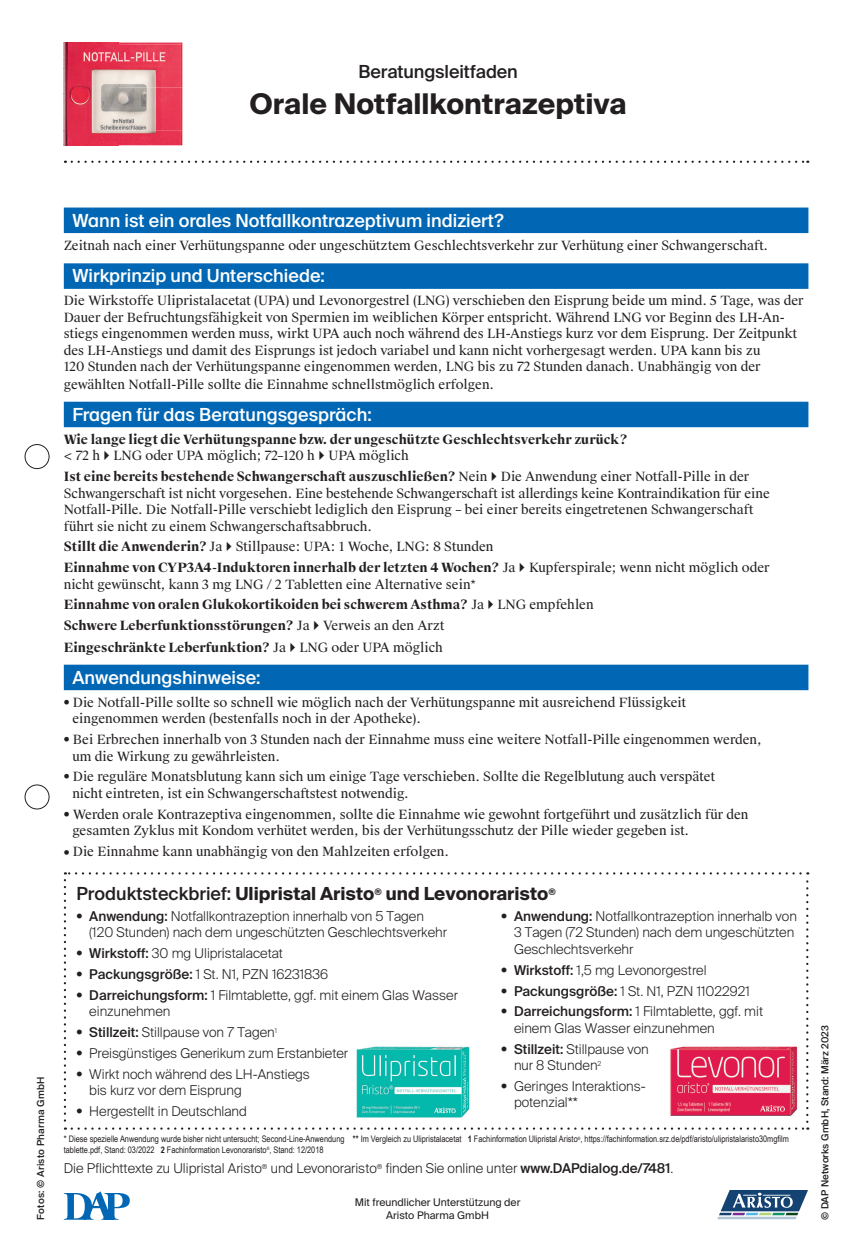
<style>
.page{position:relative;width:851px;height:1251px;background:#fff}
.page>*{position:absolute;margin:0;border:0;box-sizing:border-box;transform-origin:0 0}
.t1{font:700 28.5px "Suisse Intl";color:#231f20}
.t2{font:500 18px "Suisse Intl";color:#fff}
.t3{font:700 18px "Suisse Intl";color:#231f20}
.t4{font:500 18px "Suisse Intl";letter-spacing:-.005em;color:#231f20}
.t5{font:300 13.5px/16.5px "Suisse Intl";color:#231f20}
.t6{font:12.75px/16.5px "Suisse Works";color:#231f20}
.t7{font:700 12.75px/21px "Suisse Works";color:#231f20}
.t8{font:10.5px/13.5px "Suisse Intl";color:#231f20;text-align:center}
.t9{font:500 9.75px "Suisse Intl";letter-spacing:.025em;color:#231f20}
.t10{font:9px/10.2px "Arial Narrow";color:#231f20}
.s1{font-weight:700}
.s2{font-weight:400}
.s3{font-weight:500}
</style>
<div class="page">
<div style="left:25px;top:444px;width:24px;height:25px;border:1px solid #231f20;border-radius:50%"></div>
<div style="left:25px;top:784px;width:24px;height:25px;border:1px solid #231f20;border-radius:50%"></div>
<svg style="left:72px;top:161px;width:736px;height:2px"></svg>
<img style="left:64px;top:43px;width:118px;height:102px">
<svg style="left:64px;top:1191px;width:66px;height:28px"></svg>
<svg style="left:718px;top:1190px;width:89px;height:28px"></svg>
<svg style="left:64px;top:872px;width:744px;height:257px"></svg>
<img style="left:351px;top:1042px;width:122px;height:79px">
<img style="left:669px;top:1042px;width:131px;height:78px">
<div style="left:64px;top:207px;width:744px;height:26px;background:#0166b3"></div>
<div style="left:64px;top:263px;width:744px;height:26px;background:#0166b3"></div>
<div style="left:64px;top:401px;width:744px;height:26px;background:#0166b3"></div>
<div style="left:64px;top:664px;width:744px;height:26px;background:#0166b3"></div>
<h2 class="t4" style="left:358px;top:61px;width:161px">Beratungsleitfaden</h2>
<h1 class="t1" style="left:250px;top:87px;width:378px">Orale Notfallkontrazeptiva</h1>
<p class="t9" style="left:35px;top:1219px;width:145px;rotate:-90deg">Fotos: © Aristo Pharma GmbH</p>
<h2 class="t2" style="left:72px;top:210px;width:433px">Wann ist ein orales Notfallkontrazeptivum indiziert?</h2>
<p class="t6" style="left:64px;top:238px;width:705px">Zeitnah nach einer Verhütungspanne oder ungeschütztem Geschlechtsverkehr zur Verhütung einer Schwangerschaft.</p>
<h2 class="t2" style="left:72px;top:265px;width:254px">Wirkprinzip und Unterschiede:</h2>
<p class="t6" style="left:64px;top:293px;width:741px">Die Wirkstoffe Ulipristalacetat (UPA) und Levonorgestrel (LNG) verschieben den Eisprung beide um mind. 5 Tage, was der Dauer der Befruchtungsfähigkeit von Spermien im weiblichen Körper entspricht. Während LNG vor Beginn des LH-An&shy;stiegs eingenommen werden muss, wirkt UPA auch noch während des LH-Anstiegs kurz vor dem Eisprung. Der Zeitpunkt des LH-Anstiegs und damit des Eisprungs ist jedoch variabel und kann nicht vorhergesagt werden. UPA kann bis zu<br>120 Stunden nach der Verhütungspanne eingenommen werden, LNG bis zu 72 Stunden danach. Unabhängig von der gewählten Notfall-Pille sollte die Einnahme schnellstmöglich erfolgen.</p>
<h2 class="t2" style="left:72px;top:404px;width:301px">Fragen für das Beratungsgespräch:</h2>
<p class="t7" style="left:64px;top:429px;width:565px">Wie lange liegt die Verhütungspanne bzw. der ungeschützte Geschlechtsverkehr zurück?</p>
<p class="t6" style="left:64px;top:445px;width:686px;line-height:20.7px">&lt; 72 h LNG oder UPA möglich; 72–120 h UPA möglich<br><span class="s1">Ist eine bereits bestehende Schwangerschaft auszuschließen?</span> Nein Die Anwendung einer Notfall-Pille in der</p>
<p class="t6" style="left:64px;top:485px;width:707px">Schwangerschaft ist nicht vorgesehen. Eine bestehende Schwangerschaft ist allerdings keine Kontraindikation für eine<br>Notfall-Pille. Die Notfall-Pille verschiebt lediglich den Eisprung – bei einer bereits eingetretenen Schwangerschaft führt sie nicht zu einem Schwangerschaftsabbruch.</p>
<p class="t7" style="left:64px;top:536px;width:707px">Stillt die Anwenderin? <span class="s2">Ja Stillpause: UPA: 1 Woche, LNG: 8 Stunden<br></span>Einnahme von CYP3A4-Induktoren innerhalb der letzten 4 Wochen? <span class="s2">Ja Kupferspirale; wenn nicht möglich oder</span></p>
<p class="t7" style="left:64px;top:573px;width:531px"><span class="s2">nicht gewünscht, kann 3 mg LNG / 2 Tabletten eine Alternative sein*<br></span>Einnahme von oralen Glukokortikoiden bei schwerem Asthma? <span class="s2">Ja LNG empfehlen </span>Schwere Leberfunktionsstörungen? <span class="s2">Ja Verweis an den Arzt<br></span>Eingeschränkte Leberfunktion? <span class="s2">Ja LNG oder UPA möglich</span></p>
<h2 class="t2" style="left:72px;top:666px;width:190px">Anwendungshinweise:</h2>
<p class="t6" style="left:72px;top:694px;width:615px;text-indent:-9px">• Die Notfall-Pille sollte so schnell wie möglich nach der Verhütungspanne mit ausreichend Flüssigkeit eingenommen werden (bestenfalls noch in der Apotheke).</p>
<p class="t6" style="left:72px;top:731px;width:690px;text-indent:-9px">• Bei Erbrechen innerhalb von 3 Stunden nach der Einnahme muss eine weitere Notfall-Pille eingenommen werden, um die Wirkung zu gewährleisten.</p>
<p class="t6" style="left:72px;top:768px;width:644px;text-indent:-9px">• Die reguläre Monatsblutung kann sich um einige Tage verschieben. Sollte die Regelblutung auch verspätet nicht eintreten, ist ein Schwangerschaftstest notwendig.</p>
<p class="t6" style="left:72px;top:805px;width:677px;text-indent:-9px">• Werden orale Kontrazeptiva eingenommen, sollte die Einnahme wie gewohnt fortgeführt und zusätzlich für den gesamten Zyklus mit Kondom verhütet werden, bis der Verhütungsschutz der Pille wieder gegeben ist.</p>
<p class="t6" style="left:64px;top:843px;width:387px">• Die Einnahme kann unabhängig von den Mahlzeiten erfolgen.</p>
<h2 class="t3" style="left:76px;top:883px;width:481px"><span class="s3">Produktsteckbrief:</span> Ulipristal Aristo<sup>®</sup> und Levonoraristo<sup>®</sup></h2>
<p class="t5" style="left:89px;top:907px;width:359px;text-indent:-13px">• <span class="s3">Anwendung:</span> Notfallkontrazeption innerhalb von 5 Tagen (120 Stunden) nach dem ungeschützten Geschlechtsverkehr</p>
<p class="t5" style="left:76px;top:945px;width:208px">• <span class="s3">Wirkstoff:</span> 30 mg Ulipristalacetat</p>
<p class="t5" style="left:76px;top:965px;width:253px">• <span class="s3">Packungsgröße:</span> 1 St. N1, PZN 16231836</p>
<p class="t5" style="left:89px;top:986px;width:370px;text-indent:-13px">• <span class="s3">Darreichungsform:</span> 1 Filmtablette, ggf. mit einem Glas Wasser einzunehmen</p>
<p class="t5" style="left:76px;top:1023px;width:202px">• <span class="s3">Stillzeit:</span> Stillpause von 7 Tagen<sup>1</sup></p>
<p class="t5" style="left:76px;top:1044px;width:273px">• Preisgünstiges Generikum zum Erstanbieter</p>
<p class="t5" style="left:89px;top:1065px;width:222px;text-indent:-13px">• Wirkt noch während des LH-Anstiegs bis kurz vor dem Eisprung</p>
<p class="t5" style="left:76px;top:1102px;width:172px">• Hergestellt in Deutschland</p>
<p class="t5" style="left:514px;top:907px;width:284px;text-indent:-13px">• <span class="s3">Anwendung:</span> Notfallkontrazeption innerhalb von<br>3 Tagen (72 Stunden) nach dem ungeschützten<br>Geschlechtsverkehr</p>
<p class="t5" style="left:501px;top:961px;width:207px">• <span class="s3">Wirkstoff:</span> 1,5 mg Levonorgestrel</p>
<p class="t5" style="left:501px;top:982px;width:250px">• <span class="s3">Packungsgröße:</span> 1 St. N1, PZN 11022921</p>
<p class="t5" style="left:514px;top:1003px;width:250px;text-indent:-13px">• <span class="s3">Darreichungsform:</span> 1 Filmtablette, ggf. mit einem Glas Wasser einzunehmen</p>
<p class="t5" style="left:514px;top:1040px;width:136px;text-indent:-13px">• <span class="s3">Stillzeit:</span> Stillpause von nur 8 Stunden<sup>2</sup></p>
<p class="t5" style="left:514px;top:1077px;width:133px;text-indent:-13px">• Geringes Interaktions&shy;potenzial**</p>
<p class="t10" style="left:64px;top:1133px;width:726px">* Diese spezielle Anwendung wurde bisher nicht untersucht; Second-Line-Anwendung <span class="s1">**</span> Im Vergleich zu Ulipristalacetat <span class="s1">1</span> Fachinformation Ulipristal Aristo<sup>®</sup>, https://fachinformation.srz.de/pdf/aristo/ulipristalaristo30mgfilm tablette.pdf, Stand: 03/2022 <span class="s1">2</span> Fachinformation Levonoraristo<sup>®</sup>, Stand: 12/2018</p>
<p class="t5" style="left:64px;top:1160px;width:611px">Die Pflichttexte zu Ulipristal Aristo<sup>®</sup> und Levonoraristo<sup>®</sup> finden Sie online unter <span class="s3">www.DAPdialog.de/7481</span>.</p>
<p class="t8" style="left:355px;top:1195px;width:167px">Mit freundlicher Unterstützung der<br>Aristo Pharma GmbH</p>
<p class="t9" style="left:819px;top:1219px;width:196px;rotate:-90deg">© DAP Networks GmbH, Stand: März 2023</p>
</div>
